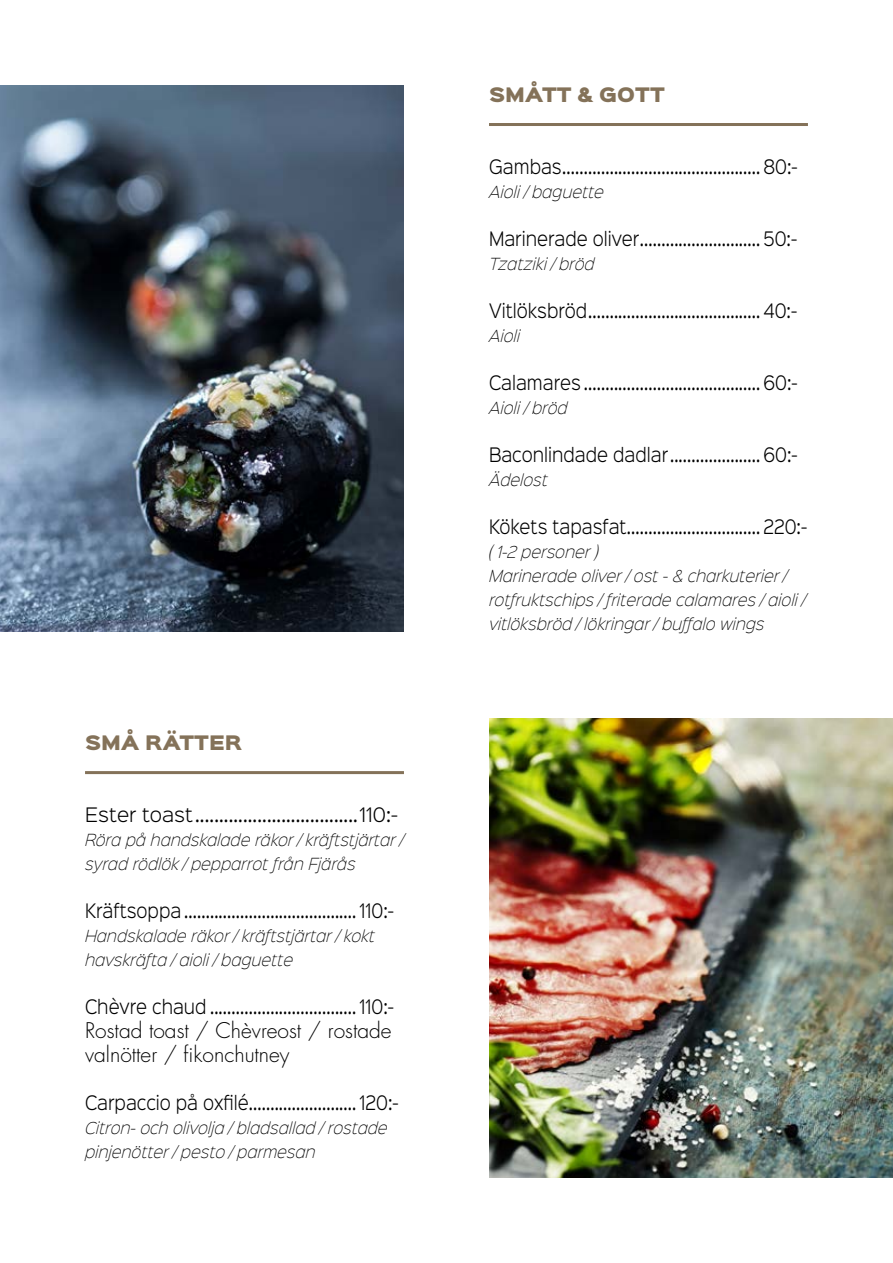
<style>
.page{position:relative;width:893px;height:1263px;background:#fff}
.page>*{position:absolute;margin:0;border:0;box-sizing:border-box;transform-origin:0 0}
.t1{font:300 21px/24px "Futura Std";color:#000}
.t2{font:300 18px "Sinkin Sans 300";color:#000;scale:.9 1}
.t3{font:300 18px "Sinkin Sans 300";color:#000}
.t4{font:18px "Sinkin Sans 900 X Black";color:#847259}
.t5{font:italic 15px/24px "Sinkin Sans 200 X Light";color:#000}
</style>
<div class="page">
<hr style="left:489px;top:123px;width:319px;height:3px;background:#847259">
<hr style="left:85px;top:771px;width:319px;height:3px;background:#847259">
<img style="left:0;top:85px;width:404px;height:546px">
<img style="left:489px;top:718px;width:404px;height:460px">
<p class="t4" style="left:85px;top:733px;width:159px">SMÅ RÄTTER</p>
<p class="t3" style="left:85px;top:800px;width:314px">Ester toast ..................................110:-</p>
<p class="t5" style="left:85px;top:827px;width:320px">Röra på handskalade räkor / kräftstjärtar / syrad rödlök / pepparrot från Fjärås</p>
<p class="t2" style="left:85px;top:896px;width:345px">Kräftsoppa ........................................ 110:-</p>
<p class="t5" style="left:85px;top:923px;width:291px">Handskalade räkor / kräftstjärtar / kokt havskräfta / aioli / baguette</p>
<p class="t2" style="left:85px;top:992px;width:345px">Chèvre chaud .................................. 110:-</p>
<p class="t1" style="left:85px;top:1019px;width:308px">Rostad toast / Chèvreost / rostade valnötter / fikonchutney</p>
<p class="t2" style="left:85px;top:1088px;width:350px">Carpaccio på oxfilé......................... 120:-</p>
<p class="t5" style="left:85px;top:1115px;width:304px">Citron- och olivolja / bladsallad / rostade pinjenötter / pesto / parmesan</p>
<p class="t4" style="left:489px;top:85px;width:177px">SMÅTT &amp; GOTT</p>
<p class="t2" style="left:489px;top:152px;width:344px">Gambas.............................................. 80:-</p>
<p class="t5" style="left:489px;top:179px;width:116px">Aioli / baguette</p>
<p class="t2" style="left:489px;top:224px;width:344px">Marinerade oliver............................ 50:-</p>
<p class="t5" style="left:489px;top:251px;width:107px">Tzatziki / bröd</p>
<p class="t2" style="left:489px;top:296px;width:344px">Vitlöksbröd........................................ 40:-</p>
<p class="t5" style="left:489px;top:323px;width:33px">Aioli</p>
<p class="t2" style="left:489px;top:368px;width:344px">Calamares ......................................... 60:-</p>
<p class="t5" style="left:489px;top:395px;width:80px">Aioli / bröd</p>
<p class="t2" style="left:489px;top:440px;width:344px">Baconlindade dadlar ..................... 60:-</p>
<p class="t5" style="left:489px;top:467px;width:60px">Ädelost</p>
<p class="t2" style="left:489px;top:512px;width:355px">Kökets tapasfat............................... 220:-</p>
<p class="t5" style="left:489px;top:539px;width:318px">( 1-2 personer )<br>Marinerade oliver / ost - &amp; charkuterier / rotfruktschips / friterade calamares / aioli / vitlöksbröd / lökringar / buffalo wings</p>
</div>
